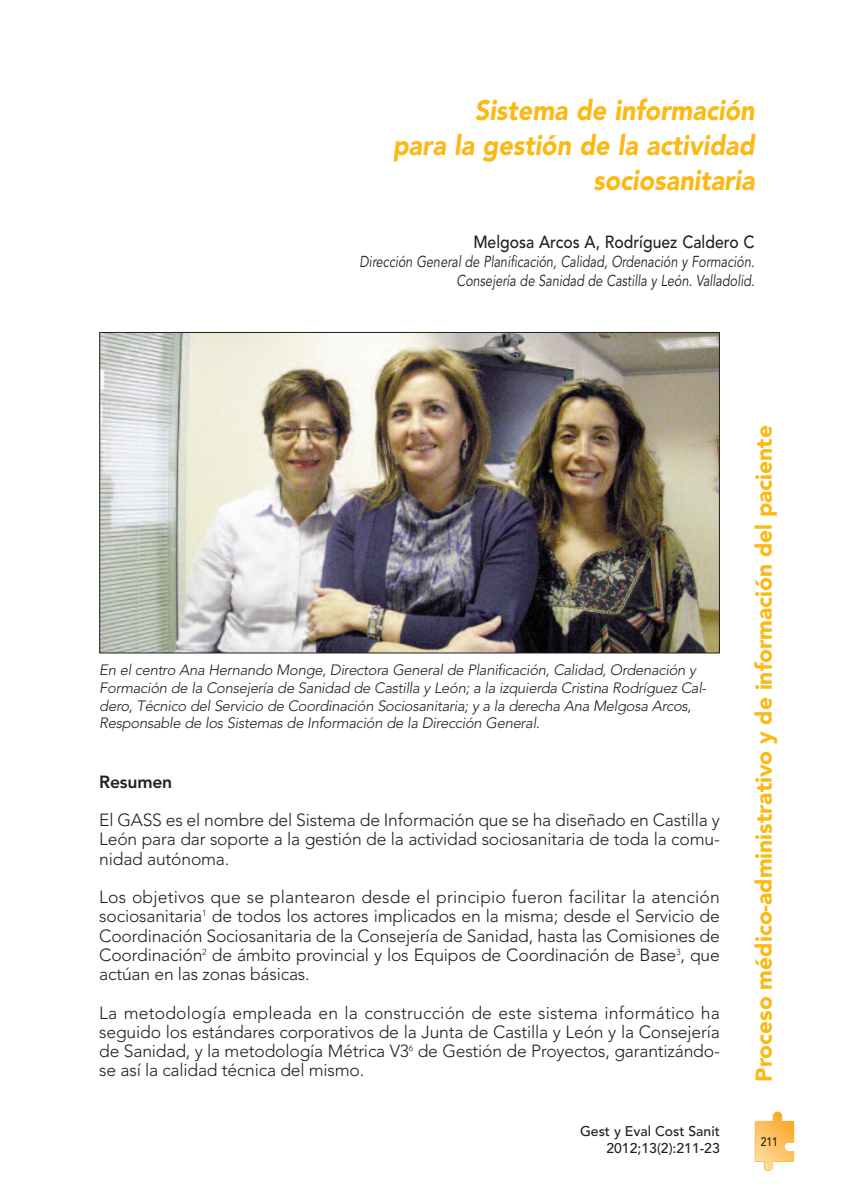
<style>
.page{position:relative;width:844px;height:1191px;background:#fff}
.page>*{position:absolute;margin:0;border:0;box-sizing:border-box;transform-origin:0 0}
.t1{font:italic 900 28px/34.8px "Avenir";color:#fcb814;text-align:right;scale:.9 1}
.t2{font:900 22.75px "Avenir";color:#fcb814}
.t3{font:300 17.5px/19.2px "Avenir";letter-spacing:-.01em;color:#231f20;text-align:justify}
.t4{font:500 17.5px "Avenir";color:#231f20;scale:.9 1}
.t5{font:800 17.5px "Avenir";letter-spacing:-.01em;color:#231f20}
.t6{font:italic 15.75px/19.2px "Avenir";color:#231f20;text-align:right;scale:.8 1}
.t7{font:italic 300 14.88px/17.8px "Avenir";letter-spacing:-.02em;color:#231f20}
.t8{font:500 14px/17.5px "Avenir";color:#231f20;text-align:right}
.t9{font:500 12.25px "Avenir";color:#231f20;scale:.85 1}
</style>
<div class="page">
<svg style="left:754px;top:1111px;width:40px;height:60px"></svg>
<img style="left:101px;top:334px;width:616px;height:317px">
<h1 class="t1" style="left:392px;top:96px;width:403px">Sistema de información<br>para la gestión de la actividad sociosanitaria</h1>
<p class="t4" style="left:473px;top:235px;width:314px">Melgosa Arcos A, Rodríguez Caldero C</p>
<p class="t6" style="left:359px;top:253px;width:495px">Dirección General de Planificación, Calidad, Ordenación y Formación.<br>Consejería de Sanidad de Castilla y León. Valladolid.</p>
<p class="t7" style="left:99px;top:662px;width:607px">En el centro Ana Hernando Monge, Directora General de Planificación, Calidad, Ordenación y Formación de la Consejería de Sanidad de Castilla y León; a la izquierda Cristina Rodríguez Cal&shy;dero, Técnico del Servicio de Coordinación Sociosanitaria; y a la derecha Ana Melgosa Arcos, Responsable de los Sistemas de Información de la Dirección General.</p>
<p class="t5" style="left:99px;top:774px;width:74px">Resumen</p>
<p class="t3" style="left:99px;top:812px;width:622px">El GASS es el nombre del Sistema de Información que se ha diseñado en Castilla y León para dar soporte a la gestión de la actividad sociosanitaria de toda la comu&shy;nidad autónoma.</p>
<p class="t3" style="left:99px;top:889px;width:622px">Los objetivos que se plantearon desde el principio fueron facilitar la atención sociosanitaria<sup>1</sup> de todos los actores implicados en la misma; desde el Servicio de Coordinación Sociosanitaria de la Consejería de Sanidad, hasta las Comisiones de Coordinación<sup>2</sup> de ámbito provincial y los Equipos de Coordinación de Base<sup>3</sup>, que actúan en las zonas básicas.</p>
<p class="t3" style="left:99px;top:1004px;width:622px">La metodología empleada en la construcción de este sistema informático ha seguido los estándares corporativos de la Junta de Castilla y León y la Consejería de Sanidad, y la metodología Métrica V3<sup>6</sup> de Gestión de Proyectos, garantizándo&shy;se así la calidad técnica del mismo.</p>
<h2 class="t2" style="left:754px;top:1081px;width:658px;rotate:-90deg">Proceso médico-administrativo y de información del paciente</h2>
<p class="t8" style="left:580px;top:1123px;width:141px">Gest y Eval Cost Sanit<br>2012;13(2):211-23</p>
<p class="t9" style="left:760px;top:1136px;width:22px">211</p>
</div>
